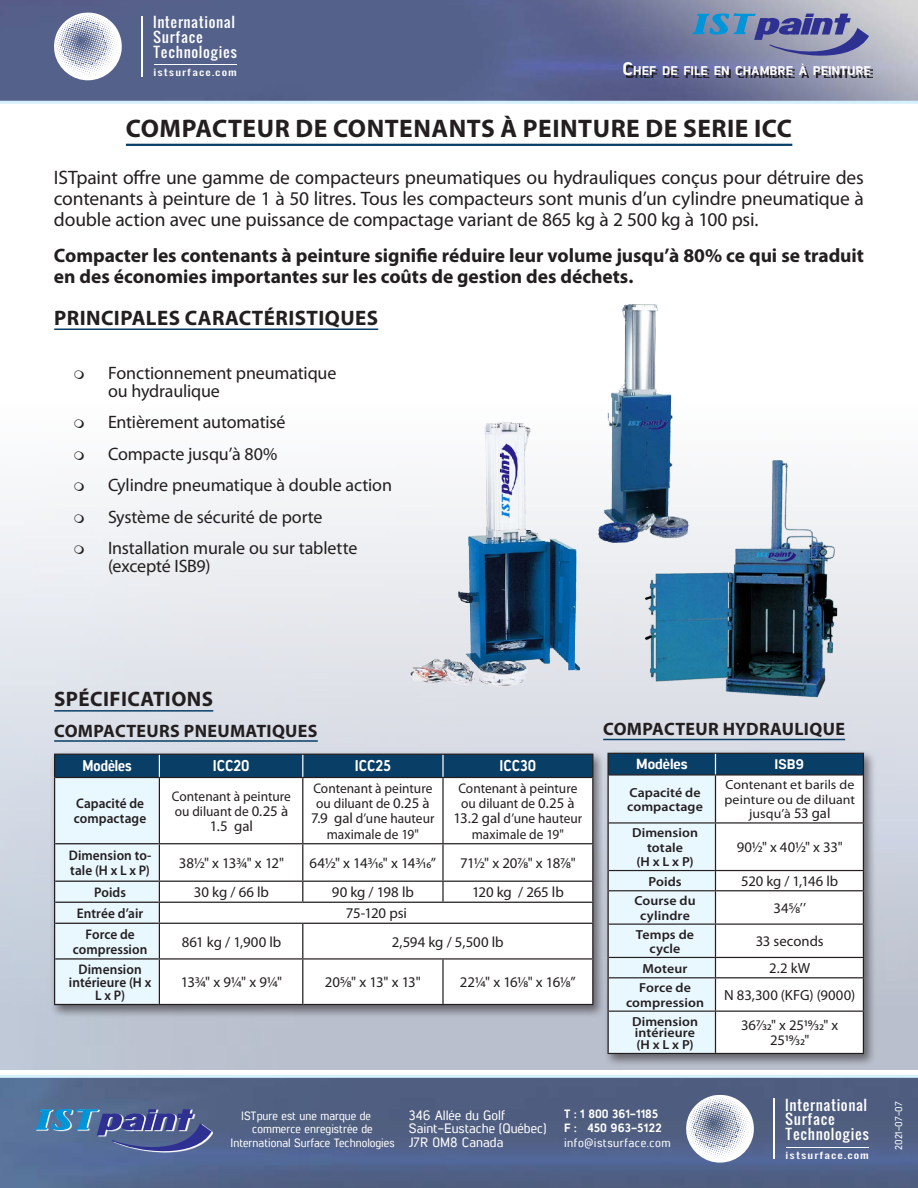
<style>
.page{position:relative;width:918px;height:1188px;background:#fff}
.page>*{position:absolute;margin:0;border:0;box-sizing:border-box;transform-origin:0 0}
.t1{font:700 25.5px "Myriad Pro";letter-spacing:.02em;color:#231f20}
.t2{font:700 21px "Myriad Pro";letter-spacing:.02em;color:#231f20}
.t3{font:19.5px/21px "Myriad Pro";letter-spacing:-.01em;color:#231f20;text-align:justify}
.t4{font:700 19.5px/21px "Myriad Pro";letter-spacing:-.005em;color:#231f20}
.t5{font:18px/18px "Myriad Pro";letter-spacing:-.01em;color:#231f20}
.t6{font:700 18px "Myriad Pro";letter-spacing:.02em;color:#231f20}
.t7{font:15.45px "Lintel Regular 6";color:#fff;scale:.96 1}
.t8{font:14.85px "Myriad Pro";letter-spacing:-.005em;color:#231f20}
.t9{font:14.7px/14.7px "Myriad Pro";letter-spacing:.005em;color:#231f20;text-align:center}
.t10{font:14.55px "Lintel Regular 6";color:#fff;scale:1.06 1}
.t11{font:13.95px/15.3px "Myriad Pro";color:#231f20;text-align:center;scale:.96 1}
.t12{font:600 13.95px/15.3px "Myriad Pro";letter-spacing:.005em;color:#231f20;scale:.96 1}
.t13{font:13.95px/14.5px "Oswald";letter-spacing:.04em;color:#fff;scale:1.04 1}
.t14{font:13.8px "Lintel Regular 6";color:#fff;scale:1.06 1}
.t15{font:13.5px/13.5px "Lintel Regular 5";color:#fff}
.t16{font:600 13.05px/14.2px "Myriad Pro";letter-spacing:.005em;color:#231f20;text-align:center;scale:1.06 1}
.t17{font:13.05px/14.4px "Myriad Pro";letter-spacing:.005em;color:#231f20;text-align:center;scale:1.06 1}
.t18{font:12.6px "Lintel Regular 6";color:#fff;scale:1.05 1}
.t19{font:12px "Lintel Regular 5";color:#fff;scale:.96 1}
.t20{font:12px/13.5px "Lintel Regular 6";color:#fff}
.t21{font:12px "Lintel Regular 5";letter-spacing:.04em;color:#fff}
.t22{font:9.75px "Lintel Regular 5";color:#fff}
.t23{font:8.7px "Oswald";letter-spacing:.09em;color:#fff;scale:1.35 1}
.s1{font-size:18px}
.s2{font-size:14.85px}
.s3{font-size:14.7px}
</style>
<div class="page">
<img style="left:0;top:0;width:918px;height:101px">
<hr style="left:0;top:101px;width:918px;height:3px;background:#d4f0fc">
<svg style="left:692px;top:13px;width:177px;height:51px;background:#7784ae"></svg>
<img style="left:0;top:1078px;width:918px;height:110px">
<svg style="left:54px;top:13px;width:69px;height:68px"></svg>
<hr style="left:141px;top:16px;width:2px;height:61px;background:#fff">
<hr style="left:154px;top:64px;width:82px;height:1px;background:#fff">
<svg style="left:686px;top:1095px;width:69px;height:68px"></svg>
<hr style="left:773px;top:1098px;width:2px;height:61px;background:#fff">
<hr style="left:786px;top:1147px;width:83px;height:1px;background:#fff">
<hr style="left:0;top:1075px;width:918px;height:3px;background:#d4f0fc">
<svg style="left:35px;top:1108px;width:177px;height:46px;background:#526b9f"></svg>
<svg style="left:626px;top:65px;width:247px;height:13px;background:#626483"></svg>
<hr style="left:126px;top:144px;width:666px;height:2px;background:#093e66">
<hr style="left:54px;top:328px;width:324px;height:2px;background:#093e66">
<hr style="left:54px;top:740px;width:264px;height:2px;background:#093e66">
<hr style="left:54px;top:710px;width:159px;height:2px;background:#093e66">
<hr style="left:603px;top:739px;width:242px;height:1px;background:#093e66">
<div style="left:50px;top:751px;width:556px;height:267px;background:#231f20;opacity:.57"></div>
<svg style="left:54px;top:754px;width:539px;height:251px"></svg>
<hr style="left:442px;top:755px;width:2px;height:22px;background:#fff">
<div style="left:604px;top:750px;width:272px;height:318px;background:#231f20;opacity:.57"></div>
<hr style="left:715px;top:1053px;width:149px;height:1px;background:#231f20">
<hr style="left:608px;top:1053px;width:107px;height:1px;background:#231f20">
<svg style="left:608px;top:753px;width:256px;height:300px"></svg>
<img style="left:620px;top:454px;width:244px;height:256px">
<img style="left:611px;top:304px;width:163px;height:253px">
<img style="left:347px;top:399px;width:302px;height:302px">
<svg style="left:75px;top:514px;width:9px;height:9px"></svg>
<svg style="left:75px;top:545px;width:9px;height:9px"></svg>
<p class="t13" style="left:153px;top:16px;width:82px">International<br>Surface<br>Technologies</p>
<p class="t23" style="left:153px;top:69px;width:63px">istsurface.com</p>
<p class="t18" style="left:623px;top:62px;width:238px"><span class="s1">C</span>HEF DE FILE EN CHAMBRE À PEINTURE</p>
<p class="t1" style="left:126px;top:112px;width:668px">COMPACTEUR DE CONTENANTS À PEINTURE DE SERIE ICC</p>
<p class="t3" style="left:54px;top:166px;width:812px">ISTpaint offre une gamme de compacteurs pneumatiques ou hydrauliques conçus pour détruire des contenants à peinture de 1 à 50 litres. Tous les compacteurs sont munis d’un cylindre pneumatique à double action avec une puissance de compactage variant de 865 kg à 2 500 kg à 100 psi.</p>
<p class="t4" style="left:54px;top:244px;width:811px">Compacter les contenants à peinture signifie réduire leur volume jusqu’à 80% ce qui se traduit en des économies importantes sur les coûts de gestion des déchets.</p>
<p class="t2" style="left:54px;top:304px;width:325px">PRINCIPALES CARACTÉRISTIQUES</p>
<p class="t5" style="left:108px;top:363px;width:230px">Fonctionnement pneumatique ou hydraulique</p>
<p class="t5" style="left:108px;top:413px;width:179px">Entièrement automatisé</p>
<p class="t5" style="left:108px;top:444px;width:171px">Compacte jusqu’à 80%</p>
<p class="t5" style="left:108px;top:476px;width:286px">Cylindre pneumatique à double action</p>
<p class="t5" style="left:108px;top:507px;width:216px">Système de sécurité de porte</p>
<p class="t5" style="left:108px;top:539px;width:251px">Installation murale ou sur tablette (excepté ISB9)</p>
<p class="t2" style="left:54px;top:686px;width:160px">SPÉCIFICATIONS</p>
<p class="t6" style="left:54px;top:719px;width:265px">COMPACTEURS PNEUMATIQUES</p>
<p class="t7" style="left:82px;top:755px;width:53px">Modèles</p>
<p class="t7" style="left:213px;top:755px;width:40px">ICC20</p>
<p class="t7" style="left:355px;top:755px;width:39px">ICC25</p>
<p class="t7" style="left:499px;top:755px;width:40px">ICC30</p>
<p class="t12" style="left:74px;top:795px;width:77px">Capacité de compactage</p>
<p class="t11" style="left:172px;top:788px;width:126px;text-align:left">Contenant à peinture ou diluant de <span class="s2">0.25 à</span></p>
<p class="t11" style="left:311px;top:780px;width:130px">Contenant à peinture ou diluant de <span class="s2">0.25 à<br>7.9 gal</span> d’une hauteur maximale de 19"</p>
<p class="t11" style="left:454px;top:780px;width:135px">Contenant à peinture ou diluant de <span class="s2">0.25 à<br>13.2 gal</span> d’une hauteur maximale de 19"</p>
<p class="t8" style="left:210px;top:817px;width:45px">1.5 gal</p>
<p class="t12" style="left:69px;top:847px;width:88px">Dimension to&shy;tale (H x L x P)</p>
<p class="t8" style="left:179px;top:854px;width:107px">38½" x 13¾" x 12"</p>
<p class="t8" style="left:310px;top:854px;width:128px">64½" x 143/16" x 143/16”</p>
<p class="t8" style="left:460px;top:854px;width:117px">71½" x 207/8" x 187/8"</p>
<p class="t12" style="left:94px;top:884px;width:35px">Poids</p>
<p class="t8" style="left:194px;top:883px;width:77px">30 kg / 66 lb</p>
<p class="t8" style="left:332px;top:883px;width:83px">90 kg / 198 lb</p>
<p class="t8" style="left:472px;top:883px;width:93px">120 kg / 265 lb</p>
<p class="t12" style="left:77px;top:905px;width:71px">Entrée d’air</p>
<p class="t8" style="left:346px;top:904px;width:63px">75-120 psi</p>
<p class="t12" style="left:73px;top:926px;width:79px;text-align:center">Force de compression</p>
<p class="t8" style="left:182px;top:933px;width:101px">861 kg / 1,900 lb</p>
<p class="t8" style="left:392px;top:933px;width:113px">2,594 kg / 5,500 lb</p>
<p class="t12" style="left:69px;top:963px;width:87px;line-height:12.6px;text-align:center">Dimension intérieure (H x<br>L x P)</p>
<p class="t8" style="left:181px;top:973px;width:103px">13¾" x 9¼" x 9¼"</p>
<p class="t8" style="left:325px;top:973px;width:97px">205/8" x 13" x 13"</p>
<p class="t8" style="left:460px;top:973px;width:117px">22¼" x 161/8" x 161/8”</p>
<p class="t6" style="left:603px;top:717px;width:243px">COMPACTEUR HYDRAULIQUE</p>
<p class="t10" style="left:636px;top:754px;width:50px">Modèles</p>
<p class="t14" style="left:775px;top:754px;width:30px">ISB9</p>
<p class="t16" style="left:627px;top:785px;width:73px;text-align:left">Capacité de compactage</p>
<p class="t17" style="left:725px;top:778px;width:125px">Contenant et barils de peinture ou de diluant jusqu’à <span class="s3">53 gal</span></p>
<p class="t16" style="left:632px;top:826px;width:64px">Dimension totale<br>(H x L x P)</p>
<p class="t9" style="left:737px;top:840px;width:107px">90½" x 40½" x 33"</p>
<p class="t16" style="left:648px;top:874px;width:33px">Poids</p>
<p class="t9" style="left:741px;top:874px;width:99px">520 kg / 1,146 lb</p>
<p class="t16" style="left:634px;top:893px;width:59px">Course du cylindre</p>
<p class="t9" style="left:773px;top:900px;width:34px">345/8’’</p>
<p class="t16" style="left:636px;top:927px;width:56px">Temps de cycle</p>
<p class="t9" style="left:756px;top:934px;width:69px">33 seconds</p>
<p class="t16" style="left:643px;top:961px;width:44px">Moteur</p>
<p class="t9" style="left:769px;top:961px;width:43px">2.2 kW</p>
<p class="t16" style="left:639px;top:980px;width:50px">Force de</p>
<p class="t16" style="left:626px;top:995px;width:75px">compression</p>
<p class="t9" style="left:724px;top:987px;width:133px">N 83,300 (KFG) (9000)</p>
<p class="t16" style="left:632px;top:1015px;width:64px;line-height:11.6px;text-align:left">Dimension intérieure (H x L x P)</p>
<p class="t9" style="left:741px;top:1018px;width:99px">367/32" x 2519/32" x<br>2519/32"</p>
<p class="t19" style="left:241px;top:1107px;width:137px">ISTpure est une marque de</p>
<p class="t19" style="left:252px;top:1121px;width:127px">commerce enregistrée de</p>
<p class="t19" style="left:231px;top:1134px;width:172px">International Surface Technologies</p>
<p class="t15" style="left:409px;top:1107px;width:139px">346 Allée du Golf<br>Saint-Eustache (Québec)<br>J7R 0M8 Canada</p>
<p class="t20" style="left:564px;top:1107px;width:99px">T : 1 800 361-1185<br>F : 450 963-5122</p>
<p class="t21" style="left:564px;top:1134px;width:108px">info@istsurface.com</p>
<p class="t13" style="left:785px;top:1099px;width:82px">International<br>Surface<br>Technologies</p>
<p class="t23" style="left:786px;top:1151px;width:63px">istsurface.com</p>
<p class="t22" style="left:892px;top:1150px;width:50px;rotate:-90deg">2021-07-07</p>
</div>
